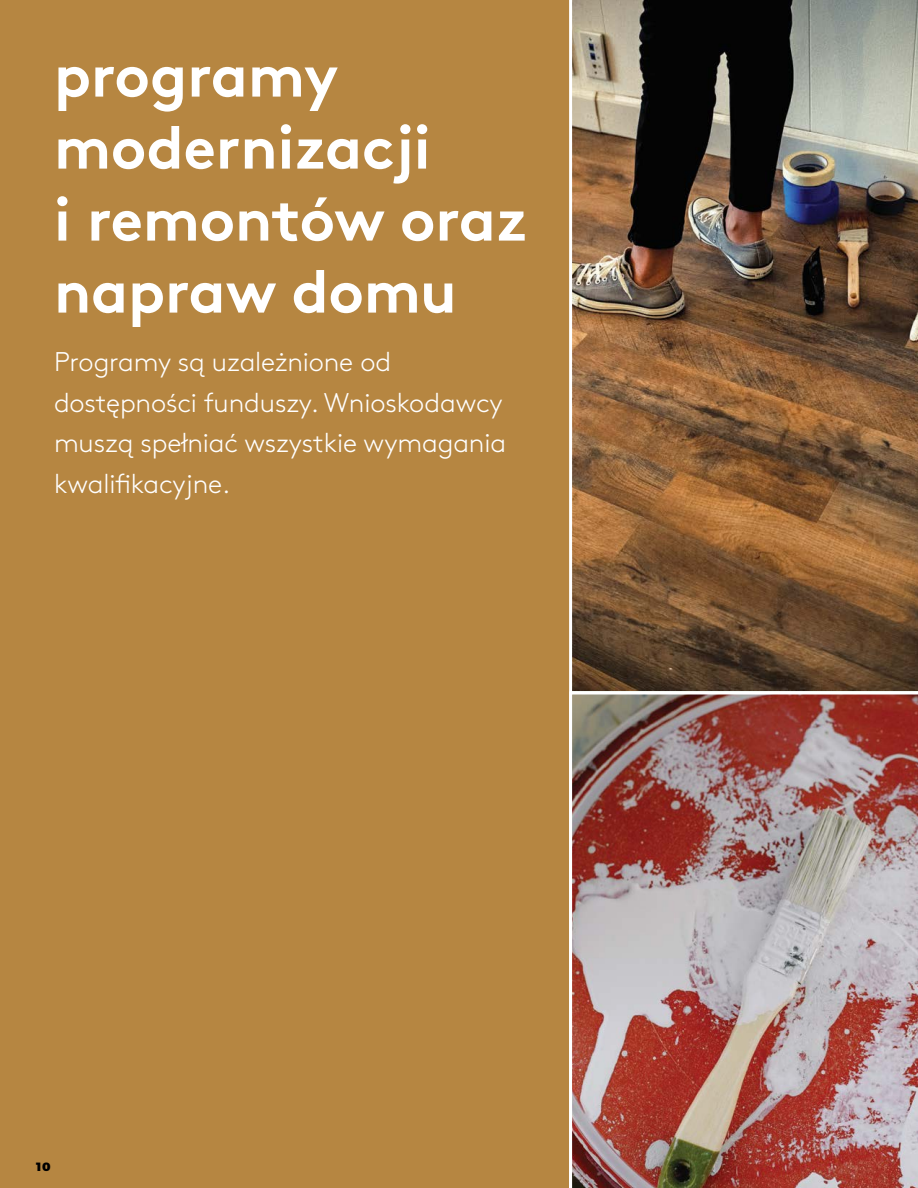
<style>
.page{position:relative;width:918px;height:1188px;background:#fff}
.page>*{position:absolute;margin:0;border:0;box-sizing:border-box;transform-origin:0 0}
.t1{font:700 60px/72px "Brown";color:#fff}
.t2{font:300 27px/40.5px "Brown";letter-spacing:-.005em;color:#fff}
.t3{font:900 12px "Montserrat";color:#000}
</style>
<div class="page">
<div style="left:0;top:0;width:571px;height:1188px;background:#b68641"></div>
<img style="left:569px;top:0;width:349px;height:692px">
<img style="left:569px;top:692px;width:349px;height:496px">
<h1 class="t1" style="left:54px;top:33px;width:475px">programy modernizacji<br>i remontów oraz napraw domu</h1>
<p class="t2" style="left:54px;top:340px;width:454px">Programy są uzależnione od dostępności funduszy. Wnioskodawcy muszą spełniać wszystkie wymagania kwalifikacyjne.</p>
<p class="t3" style="left:36px;top:1159px;width:16px">10</p>
</div>
